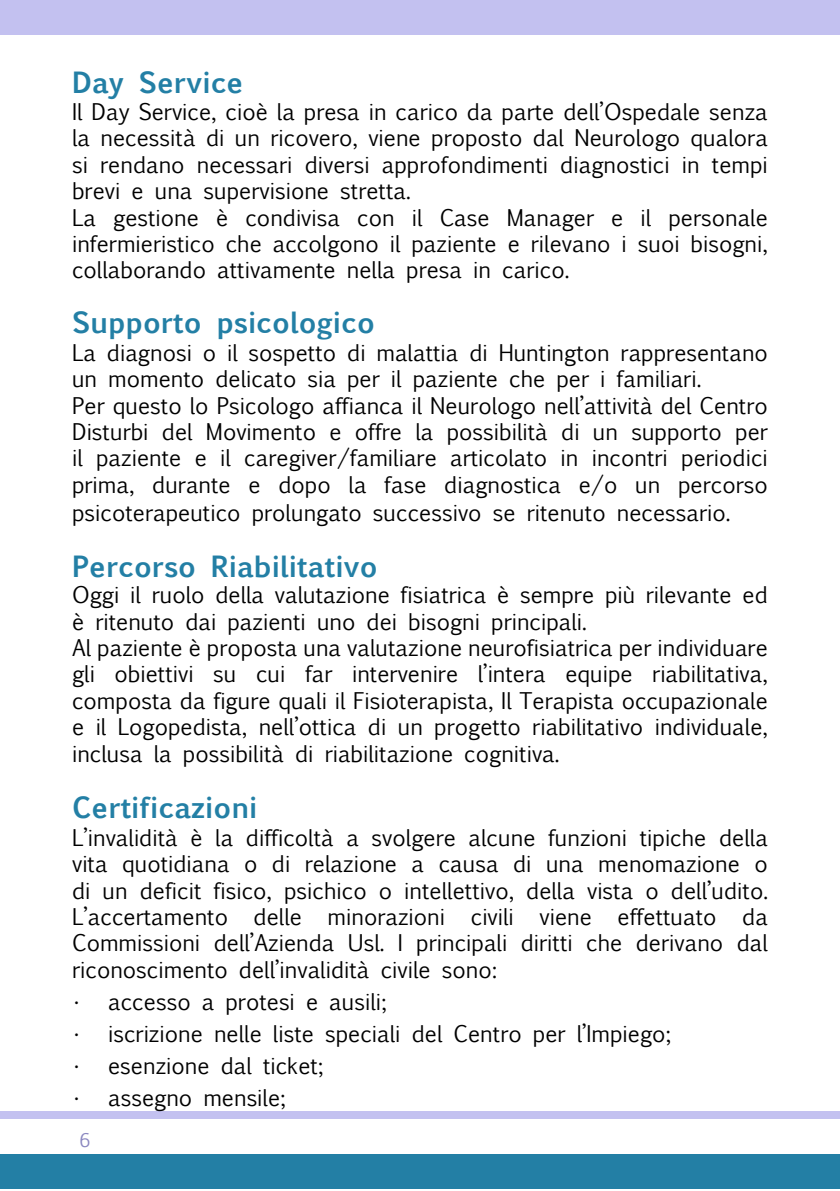
<style>
.page{position:relative;width:840px;height:1191px;background:#fff}
.page>*{position:absolute;margin:0;border:0;box-sizing:border-box;transform-origin:0 0}
.t1{font:700 28px "Euphemia UCAS";color:#237fa5}
.t2{font:22px/26.4px "Euphemia UCAS";color:#000}
.t3{font:18px "Euphemia UCAS";color:#8a87c0}
</style>
<div class="page">
<div style="left:0;top:1154px;width:839px;height:34px;background:#237fa5"></div>
<div style="left:0;top:0;width:839px;height:34px;background:#c3c1f0"></div>
<div style="left:0;top:1111px;width:839px;height:7px;background:#c3c1f0"></div>
<p class="t1" style="left:72px;top:62px;width:173px">Day Service</p>
<p class="t2" style="left:72px;top:97px;width:697px">Il Day Service, cioè la presa in carico da parte dell’Ospedale senza la necessità di un ricovero, viene proposto dal Neurologo qualora si rendano necessari diversi approfondimenti diagnostici in tempi brevi e una supervisione stretta.<br>La gestione è condivisa con il Case Manager e il personale infermieristico che accolgono il paziente e rilevano i suoi bisogni, collaborando attivamente nella presa in carico.</p>
<p class="t1" style="left:72px;top:301px;width:304px">Supporto psicologico</p>
<p class="t2" style="left:72px;top:338px;width:697px">La diagnosi o il sospetto di malattia di Huntington rappresentano un momento delicato sia per il paziente che per i familiari.<br>Per questo lo Psicologo affianca il Neurologo nell’attività del Centro Disturbi del Movimento e offre la possibilità di un supporto per il paziente e il caregiver/familiare articolato in incontri periodici prima, durante e dopo la fase diagnostica e/o un percorso psicoterapeutico prolungato successivo se ritenuto necessario.</p>
<p class="t1" style="left:72px;top:545px;width:307px">Percorso Riabilitativo</p>
<p class="t2" style="left:72px;top:580px;width:697px">Oggi il ruolo della valutazione fisiatrica è sempre più rilevante ed è ritenuto dai pazienti uno dei bisogni principali.<br>Al paziente è proposta una valutazione neurofisiatrica per individuare gli obiettivi su cui far intervenire l’intera equipe riabilitativa, composta da figure quali il Fisioterapista, Il Terapista occupazionale e il Logopedista, nell’ottica di un progetto riabilitativo individuale, inclusa la possibilità di riabilitazione cognitiva.</p>
<p class="t1" style="left:72px;top:786px;width:187px">Certificazioni</p>
<p class="t2" style="left:72px;top:823px;width:697px;text-align:justify">L’invalidità è la difficoltà a svolgere alcune funzioni tipiche della vita quotidiana o di relazione a causa di una menomazione o di un deficit fisico, psichico o intellettivo, della vista o dell’udito.<br>L’accertamento delle minorazioni civili viene effettuato da Commissioni dell’Azienda Usl. I principali diritti che derivano dal riconoscimento dell’invalidità civile sono:</p>
<p class="t2" style="left:72px;top:987px;width:316px">• accesso a protesi e ausili;</p>
<p class="t2" style="left:72px;top:1019px;width:600px">• iscrizione nelle liste speciali del Centro per l’Impiego;</p>
<p class="t2" style="left:72px;top:1051px;width:253px">• esenzione dal ticket;</p>
<p class="t2" style="left:72px;top:1083px;width:215px">• assegno mensile;</p>
<p class="t3" style="left:80px;top:1127px;width:12px">6</p>
</div>
